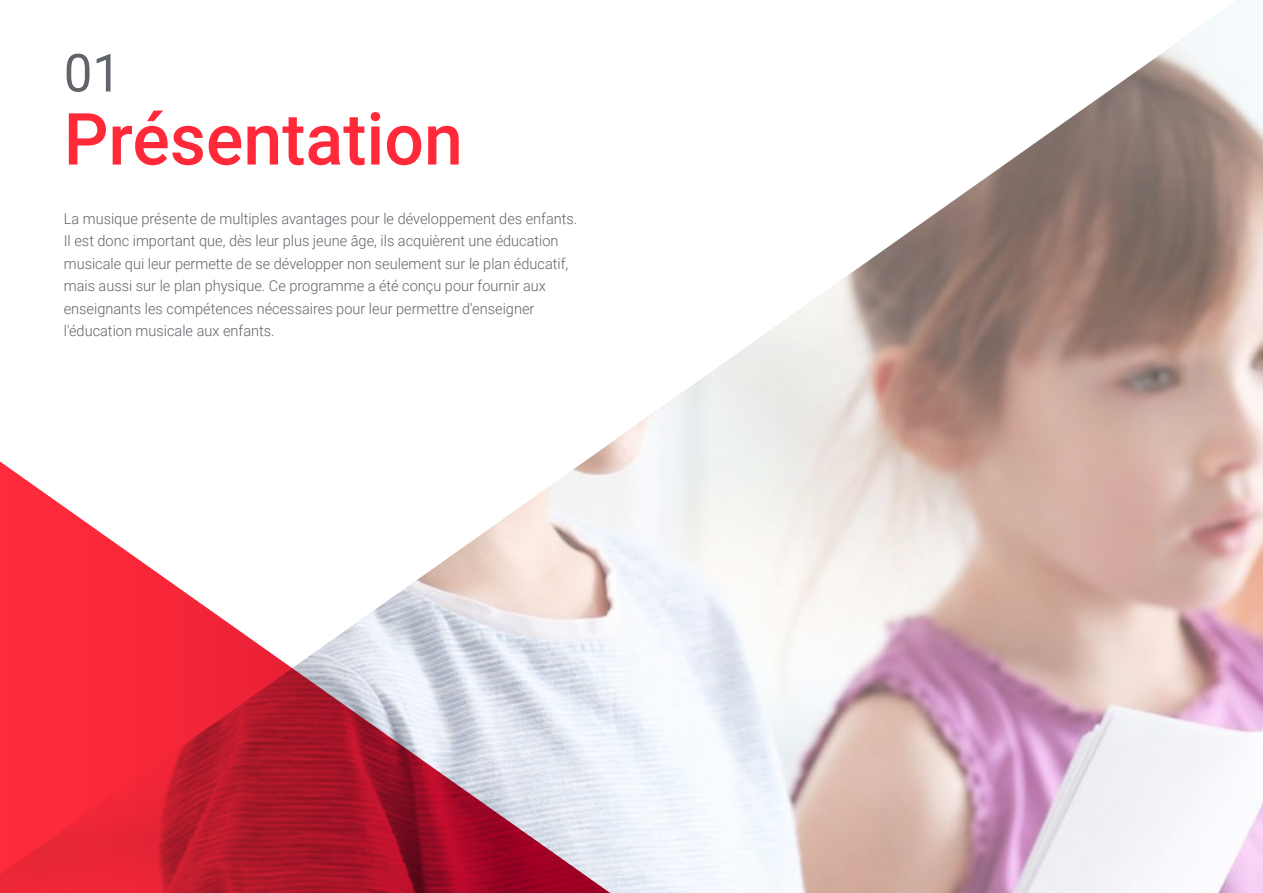
<style>
.page{position:relative;width:1263px;height:893px;background:#fff}
.page>*{position:absolute;margin:0;border:0;box-sizing:border-box;transform-origin:0 0}
.t1{font:500 72px "Roboto";color:#ff293a}
.t2{font:52.5px "Roboto";color:#61646a}
.t3{font:300 15px/22.5px "Roboto";color:#61646a}
</style>
<div class="page">
<img style="left:607px;top:0;width:656px;height:893px">
<svg style="left:0;top:446px;width:640px;height:447px"></svg>
<h2 class="t2" style="left:64px;top:36px;width:59px">01</h2>
<h1 class="t1" style="left:64px;top:89px;width:401px">Présentation</h1>
<p class="t3" style="left:64px;top:207px;width:515px">La musique présente de multiples avantages pour le développement des enfants.<br>Il est donc important que, dès leur plus jeune âge, ils acquièrent une éducation musicale qui leur permette de se développer non seulement sur le plan éducatif, mais aussi sur le plan physique. Ce programme a été conçu pour fournir aux enseignants les compétences nécessaires pour leur permettre d'enseigner l'éducation musicale aux enfants.</p>
</div>
